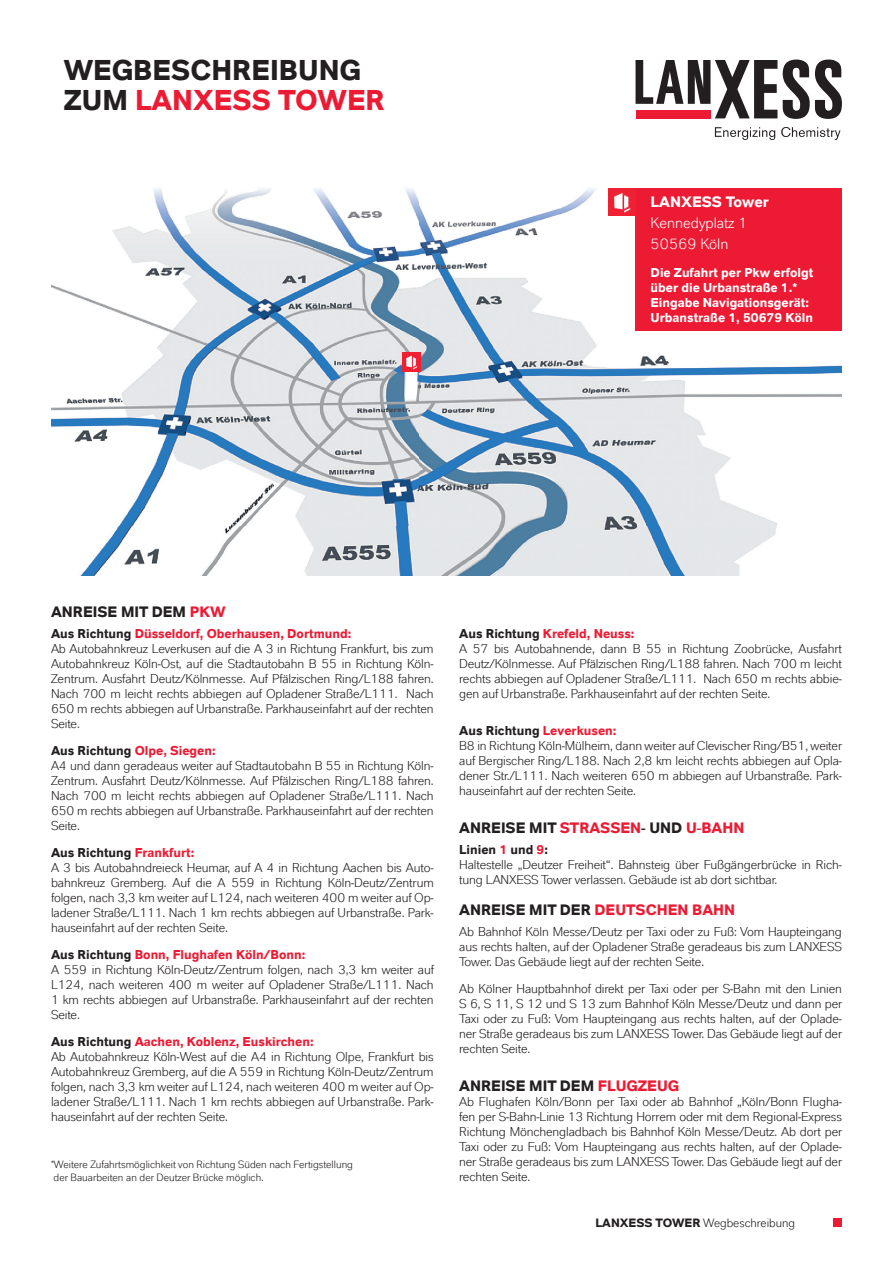
<style>
.page{position:relative;width:893px;height:1263px;background:#fff}
.page>*{position:absolute;margin:0;border:0;box-sizing:border-box;transform-origin:0 0}
.t1{font:700 28.5px/30px "Lanxess";color:#231f20}
.t2{font:700 15px "Lanxess";color:#231f20}
.t3{font:15px/21px "Lanxess";color:#fff}
.t4{font:700 15px "Lanxess";color:#fff}
.t5{font:12.75px/15px "Lanxess";letter-spacing:-.01em;color:#231f20}
.t6{font:700 12.75px/15px "Lanxess";color:#fff}
.t7{font:12px "Lanxess";color:#231f20}
.t8{font:10.5px/12.6px "Lanxess";color:#231f20}
.s1{color:#ed1a33}
.s2{font-weight:700}
.s3{font-weight:700;color:#ed1a33}
</style>
<div class="page">
<img style="left:51px;top:188px;width:791px;height:387px">
<div style="left:833px;top:1218px;width:9px;height:9px;background:#ed1a33"></div>
<svg style="left:715px;top:127px;width:60px;height:13px"></svg>
<svg style="left:783px;top:60px;width:59px;height:59px"></svg>
<svg style="left:635px;top:60px;width:142px;height:58px"></svg>
<svg style="left:781px;top:127px;width:59px;height:13px"></svg>
<div style="left:635px;top:188px;width:207px;height:143px;background:#ed1a33"></div>
<img style="left:609px;top:188px;width:26px;height:27px">
<img style="left:402px;top:353px;width:19px;height:19px">
<h1 class="t1" style="left:64px;top:55px;width:322px">WEGBESCHREIBUNG<br>ZUM <span class="s1">LANXESS TOWER</span></h1>
<p class="t4" style="left:651px;top:193px;width:120px">LANXESS Tower</p>
<p class="t3" style="left:651px;top:212px;width:98px">Kennedyplatz 1<br>50569 Köln</p>
<p class="t6" style="left:651px;top:265px;width:164px">Die Zufahrt per Pkw erfolgt über die Urbanstraße 1.*<br>Eingabe Navigationsgerät:<br>Urbanstraße 1, 50679 Köln</p>
<p class="t2" style="left:51px;top:603px;width:176px">ANREISE MIT DEM <span class="s1">PKW</span></p>
<p class="t5" style="left:51px;top:626px;width:384px"><span class="s2">Aus Richtung</span> <span class="s3">Düsseldorf, Oberhausen, Dortmund:<br></span>Ab Autobahnkreuz Leverkusen auf die A 3 in Richtung Frankfurt, bis zum Autobahnkreuz Köln-Ost, auf die Stadtautobahn B 55 in Richtung Köln-Zentrum. Ausfahrt Deutz/Kölnmesse. Auf Pfälzischen Ring/L188 fahren.<br>Nach 700 m leicht rechts abbiegen auf Opladener Straße/L111. Nach 650 m rechts abbiegen auf Urbanstraße. Parkhauseinfahrt auf der rechten Seite.</p>
<p class="t5" style="left:51px;top:743px;width:384px"><span class="s2">Aus Richtung</span> <span class="s3">Olpe, Siegen:<br></span>A4 und dann geradeaus weiter auf Stadtautobahn B 55 in Richtung Köln-Zentrum. Ausfahrt Deutz/Kölnmesse. Auf Pfälzischen Ring/L188 fahren.<br>Nach 700 m leicht rechts abbiegen auf Opladener Straße/L111. Nach 650 m rechts abbiegen auf Urbanstraße. Parkhauseinfahrt auf der rechten Seite.</p>
<p class="t5" style="left:51px;top:845px;width:384px"><span class="s2">Aus Richtung</span> <span class="s3">Frankfurt:<br></span>A 3 bis Autobahndreieck Heumar, auf A 4 in Richtung Aachen bis Auto&shy;bahnkreuz Gremberg. Auf die A 559 in Richtung Köln-Deutz/Zentrum folgen, nach 3,3 km weiter auf L124, nach weiteren 400 m weiter auf Op&shy;ladener Straße/L111. Nach 1 km rechts abbiegen auf Urbanstraße. Park&shy;hauseinfahrt auf der rechten Seite.</p>
<p class="t5" style="left:51px;top:947px;width:384px"><span class="s2">Aus Richtung</span> <span class="s3">Bonn, Flughafen Köln/Bonn:<br></span>A 559 in Richtung Köln-Deutz/Zentrum folgen, nach 3,3 km weiter auf L124, nach weiteren 400 m weiter auf Opladener Straße/L111. Nach 1 km rechts abbiegen auf Urbanstraße. Parkhauseinfahrt auf der rechten Seite.</p>
<p class="t5" style="left:51px;top:1034px;width:384px"><span class="s2">Aus Richtung</span> <span class="s3">Aachen, Koblenz, Euskirchen:<br></span>Ab Autobahnkreuz Köln-West auf die A4 in Richtung Olpe, Frankfurt bis Autobahnkreuz Gremberg, auf die A 559 in Richtung Köln-Deutz/Zentrum folgen, nach 3,3 km weiter auf L124, nach weiteren 400 m weiter auf Op&shy;ladener Straße/L111. Nach 1 km rechts abbiegen auf Urbanstraße. Park&shy;hauseinfahrt auf der rechten Seite.</p>
<p class="t8" style="left:51px;top:1158px;width:303px">*Weitere Zufahrtsmöglichkeit von Richtung Süden nach Fertigstellung der Bauarbeiten an der Deutzer Brücke möglich.</p>
<p class="t5" style="left:459px;top:626px;width:384px"><span class="s2">Aus Richtung</span> <span class="s3">Krefeld, Neuss:<br></span>A 57 bis Autobahnende, dann B 55 in Richtung Zoobrücke, Ausfahrt Deutz/Kölnmesse. Auf Pfälzischen Ring/L188 fahren. Nach 700 m leicht rechts abbiegen auf Opladener Straße/L111. Nach 650 m rechts abbie&shy;gen auf Urbanstraße. Parkhauseinfahrt auf der rechten Seite.</p>
<p class="t5" style="left:459px;top:723px;width:384px"><span class="s2">Aus Richtung</span> <span class="s3">Leverkusen:<br></span>B8 in Richtung Köln-Mülheim, dann weiter auf Clevischer Ring/B51, weiter auf Bergischer Ring/L188. Nach 2,8 km leicht rechts abbiegen auf Opla&shy;dener Str./L111. Nach weiteren 650 m abbiegen auf Urbanstraße. Park&shy;hauseinfahrt auf der rechten Seite.</p>
<p class="t2" style="left:459px;top:819px;width:287px">ANREISE MIT <span class="s1">STRASSEN</span>- UND <span class="s1">U-BAHN</span></p>
<p class="t5" style="left:459px;top:842px;width:384px"><span class="s2">Linien</span> <span class="s3">1</span> <span class="s2">und</span> <span class="s3">9</span><span class="s2">:<br></span>Haltestelle „Deutzer Freiheit“. Bahnsteig über Fußgängerbrücke in Rich&shy;tung LANXESS Tower verlassen. Gebäude ist ab dort sichtbar.</p>
<p class="t2" style="left:459px;top:901px;width:277px">ANREISE MIT DER <span class="s1">DEUTSCHEN BAHN</span></p>
<p class="t5" style="left:459px;top:924px;width:384px;text-align:justify">Ab Bahnhof Köln Messe/Deutz per Taxi oder zu Fuß: Vom Haupteingang aus rechts halten, auf der Opladener Straße geradeaus bis zum LANXESS Tower. Das Gebäude liegt auf der rechten Seite.</p>
<p class="t5" style="left:459px;top:981px;width:384px;text-align:justify">Ab Kölner Hauptbahnhof direkt per Taxi oder per S-Bahn mit den Linien S 6, S 11, S 12 und S 13 zum Bahnhof Köln Messe/Deutz und dann per Taxi oder zu Fuß: Vom Haupteingang aus rechts halten, auf der Oplade&shy;ner Straße geradeaus bis zum LANXESS Tower. Das Gebäude liegt auf der rechten Seite.</p>
<p class="t2" style="left:459px;top:1077px;width:221px">ANREISE MIT DEM <span class="s1">FLUGZEUG</span></p>
<p class="t5" style="left:459px;top:1094px;width:384px;text-align:justify">Ab Flughafen Köln/Bonn per Taxi oder ab Bahnhof „Köln/Bonn Flugha&shy;fen per S-Bahn-Linie 13 Richtung Horrem oder mit dem Regional-Express Richtung Mönchengladbach bis Bahnhof Köln Messe/Deutz. Ab dort per Taxi oder zu Fuß: Vom Haupteingang aus rechts halten, auf der Oplade&shy;ner Straße geradeaus bis zum LANXESS Tower. Das Gebäude liegt auf der rechten Seite.</p>
<p class="t7" style="left:595px;top:1216px;width:201px"><span class="s2">LANXESS TOWER</span> Wegbeschreibung</p>
</div>
